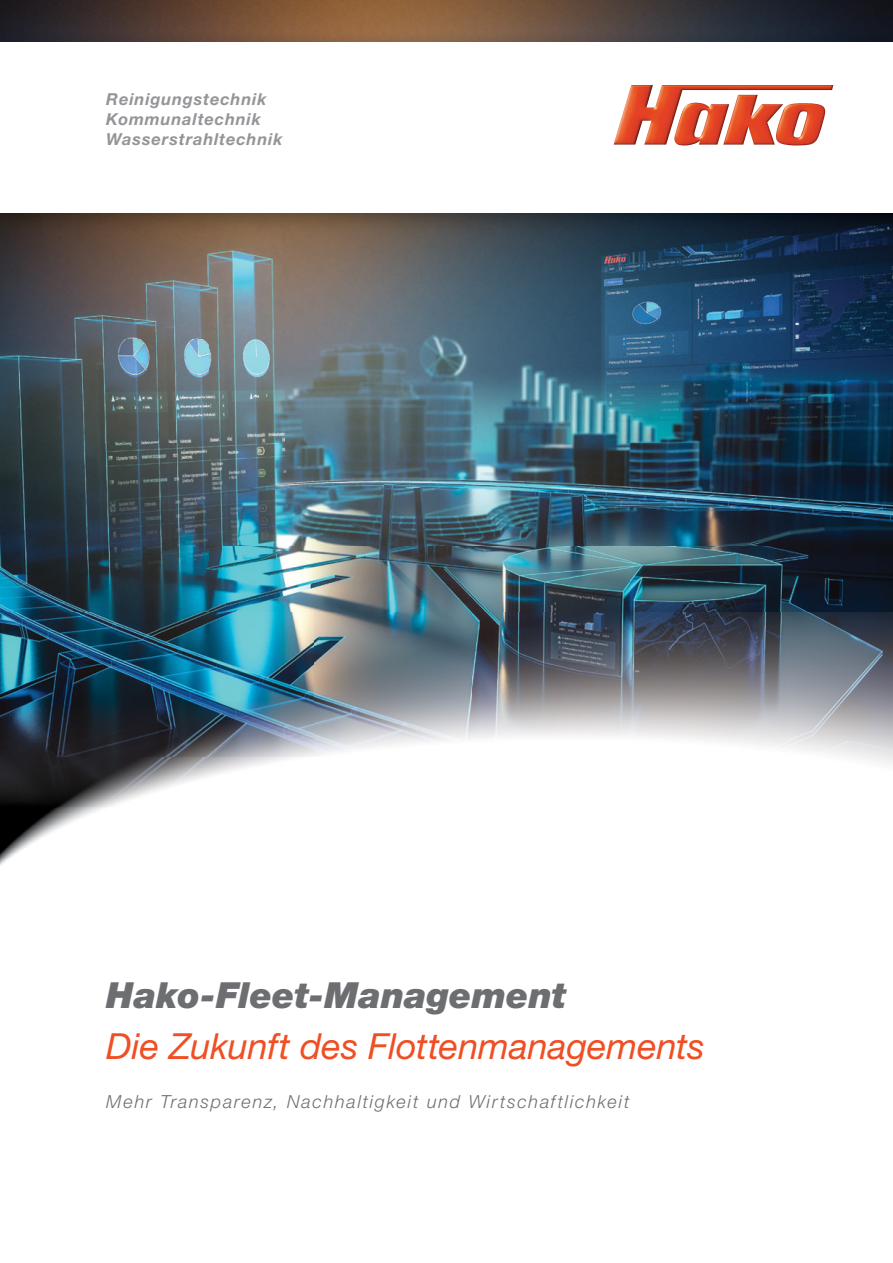
<style>
.page{position:relative;width:893px;height:1263px;background:#fff}
.page>*{position:absolute;margin:0;border:0;box-sizing:border-box;transform-origin:0 0}
.t1{font:italic 36px "Helvetica Neue LT Std";color:#f04e23}
.t2{font:italic 900 36px "Helvetica Neue LT Std";letter-spacing:-.005em;color:#6d6e71}
.t3{font:italic 300 18px "Helvetica Neue LT Std";letter-spacing:.1em;color:#6d6e71}
.t4{font:italic 700 16.5px/19.8px "Helvetica Neue LT Std";letter-spacing:.05em;color:#939598}
</style>
<div class="page">
<img style="left:0;top:236px;width:840px;height:311px">
<img style="left:840px;top:236px;width:53px;height:376px">
<img style="left:0;top:547px;width:210px;height:65px">
<img style="left:210px;top:547px;width:631px;height:65px">
<img style="left:0;top:0;width:893px;height:42px">
<img style="left:0;top:28px;width:53px;height:14px">
<img style="left:0;top:213px;width:893px;height:23px">
<img style="left:0;top:612px;width:893px;height:254px">
<img style="left:614px;top:85px;width:219px;height:61px">
<p class="t4" style="left:106px;top:89px;width:178px">Reinigungstechnik<br>Kommunaltechnik<br>Wasserstrahltechnik</p>
<h1 class="t2" style="left:106px;top:973px;width:462px">Hako-Fleet-Management</h1>
<h1 class="t1" style="left:106px;top:1024px;width:600px">Die Zukunft des Flottenmanagements</h1>
<p class="t3" style="left:106px;top:1090px;width:525px">Mehr Transparenz, Nachhaltigkeit und Wirtschaftlichkeit</p>
</div>
